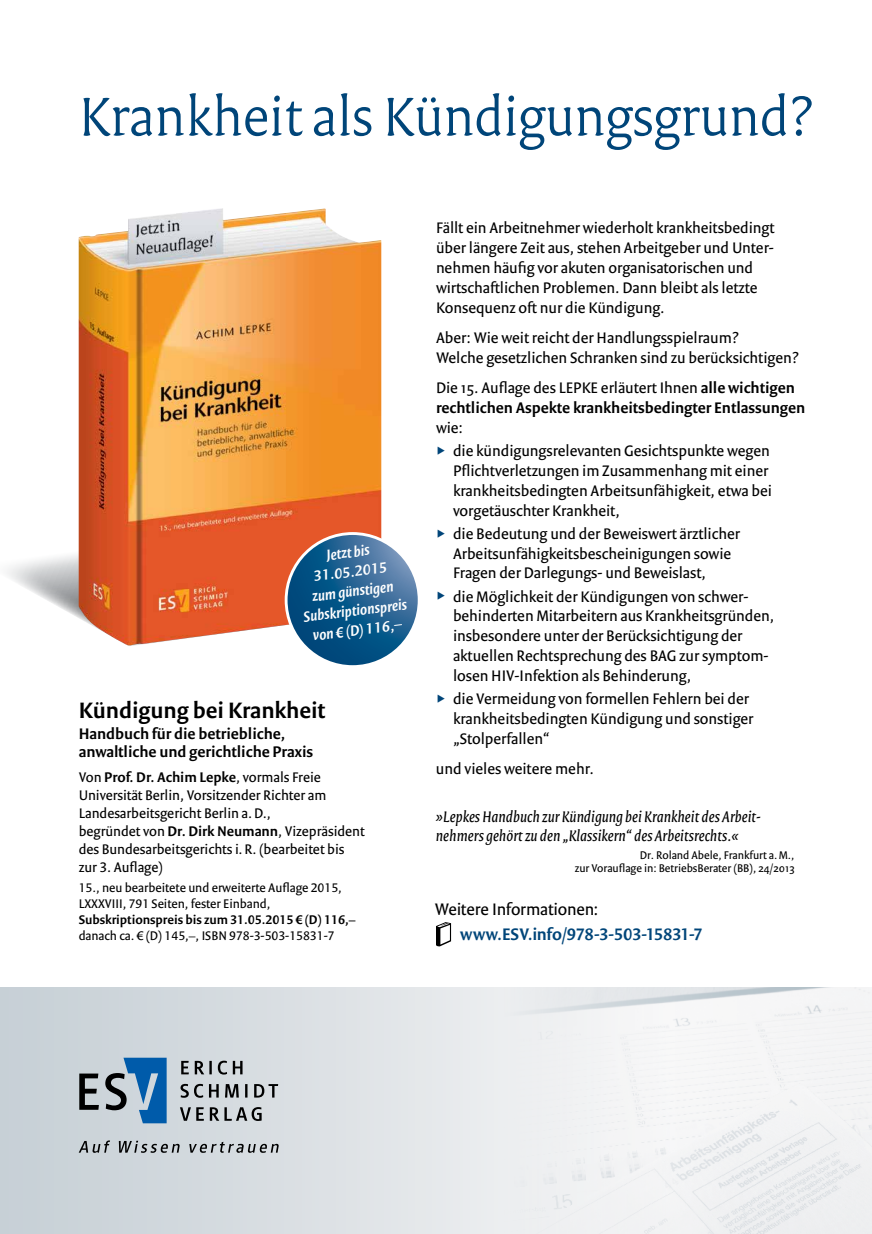
<style>
.page{position:relative;width:872px;height:1234px;background:#fff}
.page>*{position:absolute;margin:0;border:0;box-sizing:border-box;transform-origin:0 0}
.t1{font:300 58.5px "Versa Pro";letter-spacing:-.005em;color:#004579}
.t2{font:600 24px "Versa Sans Pro";color:#000}
.t3{font:600 18px "Versa Sans Pro";letter-spacing:-.01em;color:#004579}
.t4{font:18px "Versa Sans Pro";letter-spacing:-.005em;color:#000}
.t5{font:16.5px/19.8px "Versa Sans Pro";color:#000}
.t6{font:600 16.5px/19.8px "Versa Sans Pro";color:#000}
.t7{font:italic 16.5px/19.8px "Versa Pro";letter-spacing:.005em;color:#000}
.t8{font:italic 600 15.75px/19.5px "Versa Sans Pro";color:#fff;text-align:center}
.t9{font:15px/18px "Versa Sans Pro";color:#000}
.t10{font:13.5px/16.2px "Versa Sans Pro";color:#000}
.t11{font:600 13.5px "Versa Sans Pro";color:#000}
.t12{font:12px/13.2px "Versa Sans Pro";color:#000;text-align:right}
.s1{font-weight:600}
.s2{font-weight:400}
</style>
<div class="page">
<svg style="left:0;top:987px;width:502px;height:246px"></svg>
<img style="left:502px;top:987px;width:370px;height:246px">
<svg style="left:7px;top:530px;width:128px;height:116px"></svg>
<img style="left:79px;top:208px;width:302px;height:437px">
<svg style="left:286px;top:533px;width:133px;height:133px"></svg>
<div style="left:285px;top:532px;width:135px;height:136px;border:3px solid #fff;border-radius:50%"></div>
<svg style="left:436px;top:922px;width:15px;height:24px"></svg>
<svg style="left:180px;top:1106px;width:82px;height:14px"></svg>
<svg style="left:180px;top:1083px;width:98px;height:14px"></svg>
<svg style="left:181px;top:1060px;width:61px;height:14px"></svg>
<svg style="left:105px;top:1057px;width:62px;height:65px"></svg>
<svg style="left:79px;top:1073px;width:20px;height:36px"></svg>
<svg style="left:79px;top:1140px;width:200px;height:12px"></svg>
<h1 class="t1" style="left:79px;top:81px;width:736px">Krankheit als Kündigungsgrund?</h1>
<p class="t8" style="left:295px;top:549px;width:106px;rotate:-7deg">Jetzt bis<br>31.05.2015<br>zum günstigen<br>Subskriptionspreis von € (D) 116,–</p>
<h2 class="t2" style="left:79px;top:695px;width:248px">Kündigung bei Krankheit</h2>
<p class="t6" style="left:79px;top:724px;width:236px;line-height:18.1px">Handbuch für die betriebliche, anwaltliche und gerichtliche Praxis</p>
<p class="t9" style="left:79px;top:768px;width:288px">Von <span class="s1">Prof. Dr. Achim Lepke</span>, vormals Freie Universität Berlin, Vorsitzender Richter am Landesarbeitsgericht Berlin a.D.,<br>begründet von <span class="s1">Dr. Dirk Neumann</span>, Vizepräsident des Bundesarbeitsgerichts i.R. (bearbeitet bis zur 3. Auflage)</p>
<p class="t10" style="left:79px;top:879px;width:265px">15., neu bearbeitete und erweiterte Auflage 2015,<br>LXXXVIII, 791 Seiten, fester Einband,</p>
<p class="t11" style="left:79px;top:911px;width:278px">Subskriptionspreis bis zum 31.05.2015 € (D) 116,–</p>
<p class="t10" style="left:79px;top:927px;width:257px">danach ca. € (D) 145,–, ISBN 978-3-503-15831-7</p>
<p class="t5" style="left:436px;top:218px;width:340px">Fällt ein Arbeitnehmer wiederholt krankheitsbedingt über längere Zeit aus, stehen Arbeitgeber und Unter&shy;nehmen häufig vor akuten organisatorischen und wirtschaftlichen Problemen. Dann bleibt als letzte Konsequenz oft nur die Kündigung.</p>
<p class="t5" style="left:436px;top:327px;width:364px">Aber: Wie weit reicht der Handlungsspielraum?<br>Welche gesetzlichen Schranken sind zu berücksichtigen?</p>
<p class="t6" style="left:436px;top:378px;width:371px"><span class="s2">Die 15. Auflage des LEPKE erläutert Ihnen</span> alle wichtigen rechtlichen Aspekte krankheitsbedingter Entlassungen</p>
<p class="t5" style="left:453px;top:416px;width:318px;line-height:23.2px;text-indent:-17px">wie:<br>die kündigungsrelevanten Gesichtspunkte wegen</p>
<p class="t5" style="left:453px;top:460px;width:320px">Pflichtverletzungen im Zusammenhang mit einer krankheitsbedingten Arbeitsunfähigkeit, etwa bei vorgetäuschter Krankheit,</p>
<p class="t5" style="left:453px;top:523px;width:288px">die Bedeutung und der Beweiswert ärztlicher<br>Arbeitsunfähigkeitsbescheinigungen sowie<br>Fragen der Darlegungs- und Beweislast,</p>
<p class="t5" style="left:453px;top:586px;width:323px">die Möglichkeit der Kündigungen von schwer&shy;behinderten Mitarbeitern aus Krankheitsgründen, insbesondere unter der Berücksichtigung der aktuellen Rechtsprechung des BAG zur symptom&shy;losen HIV-Infektion als Behinderung,</p>
<p class="t5" style="left:453px;top:688px;width:302px">die Vermeidung von formellen Fehlern bei der krankheitsbedingten Kündigung und sonstiger „Stolperfallen“</p>
<p class="t5" style="left:436px;top:758px;width:159px">und vieles weitere mehr.</p>
<p class="t7" style="left:436px;top:806px;width:326px">»Lepkes Handbuch zur Kündigung bei Krankheit des Arbeit&shy;nehmers gehört zu den „Klassikern“ des Arbeitsrechts.«</p>
<p class="t12" style="left:575px;top:848px;width:221px">Dr. Roland Abele, Frankfurt a.M.,<br>zur Vorauflage in: BetriebsBerater (BB), 24/2013</p>
<p class="t4" style="left:435px;top:898px;width:165px">Weitere Informationen:</p>
<p class="t3" style="left:460px;top:923px;width:244px">www.ESV.info/978-3-503-15831-7</p>
</div>
